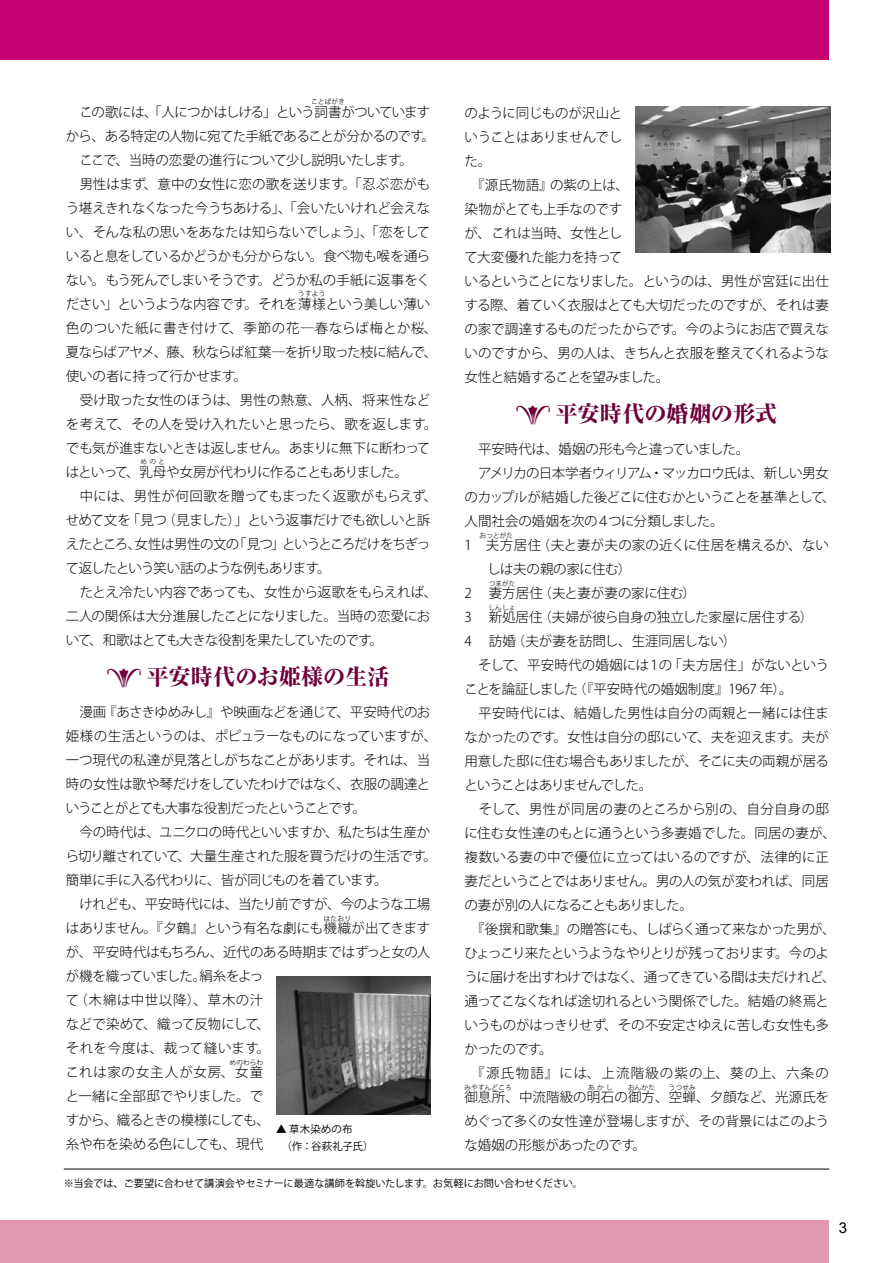
<style>
.page{position:relative;width:893px;height:1263px;background:#fff}
.page>*{position:absolute;margin:0;border:0;box-sizing:border-box;transform-origin:0 0}
.t1{font:800 22.5px "Ryumin Pro";letter-spacing:-.015em;color:#6d0039}
.t2{font:300 13.5px/24px "Koz Go Pro";letter-spacing:-.03em;color:#000}
.t3{font:300 13.5px/24px "Koz Go Pro";letter-spacing:-.01em;color:#000}
.t4{font:300 13.5px "Koz Go Pro";letter-spacing:-.05em;color:#000}
.t5{font:10.5px/16.5px "Koz Go Std";letter-spacing:.005em;color:#000}
.t6{font:10.2px "Koz Go Std";letter-spacing:-.01em;color:#000}
.t7{font:300 6.75px "Koz Go Pro";color:#000}
</style>
<div class="page">
<div style="left:0;top:0;width:829px;height:60px;background:#c70070"></div>
<div style="left:0;top:1220px;width:829px;height:43px;background:#e098b3"></div>
<img style="left:276px;top:977px;width:154px;height:137px">
<img style="left:635px;top:106px;width:195px;height:146px">
<hr style="left:64px;top:1169px;width:765px;height:1px;background:#000">
<p class="t7" style="left:311px;top:98px;width:35px">ことばがき</p>
<p class="t2" style="left:66px;top:124px;width:371px">から、ある特定の人物に宛てた手紙であることが分かるのです。　ここで、当時の恋愛の進行について少し説明いたします。<br>　男性はまず、意中の女性に恋の歌を送ります。「忍ぶ恋がもう堪えきれなくなった今うちあける」、「会いたいけれど会えない、そんな私の思いをあなたは知らないでしょう」、「恋をしていると息をしているかどうかも分からない。食べ物も喉を通らない。もう死んでしまいそうです。どうか私の手紙に返事をください」というような内容です。それを薄様という美しい薄い</p>
<p class="t4" style="left:66px;top:103px;width:366px">　この歌には、「人につかはしける」という詞書がついています</p>
<p class="t2" style="left:465px;top:101px;width:366px">のように同じものが沢山と<br>いうことはありませんでし<br>た。<br>　『源氏物語』の紫の上は、<br>染物がとても上手なのです<br>が、これは当時、女性とし<br>て大変優れた能力を持って<br>いるということになりました。というのは、男性が宮廷に出仕する際、着ていく衣服はとても大切だったのですが、それは妻の家で調達するものだったからです。今のようにお店で買えないのですから、男の人は、きちんと衣服を整えてくれるような女性と結婚することを望みました。</p>
<h1 class="t1" style="left:556px;top:396px;width:224px">平安時代の婚姻の形式</h1>
<p class="t2" style="left:465px;top:437px;width:373px">　平安時代は、婚姻の形も今と違っていました。<br>　アメリカの日本学者ウィリアム・マッカロウ氏は、新しい男女のカップルが結婚した後どこに住むかということを基準として、人間社会の婚姻を次の４つに分類しました。<br>1　夫方居住（夫と妻が夫の家の近くに住居を構えるか、ない</p>
<p class="t7" style="left:298px;top:290px;width:29px">うすよう</p>
<p class="t2" style="left:66px;top:316px;width:373px">色のついた紙に書き付けて、季節の花―春ならば梅とか桜、夏ならばアヤメ、藤、秋ならば紅葉―を折り取った枝に結んで、使いの者に持って行かせます。<br>　受け取った女性のほうは、男性の熱意、人柄、将来性などを考えて、その人を受け入れたいと思ったら、歌を返します。でも気が進まないときは返しません。あまりに無下に断わってはといって、乳母や女房が代わりに作ることもありました。</p>
<p class="t7" style="left:141px;top:458px;width:26px">めのと</p>
<p class="t2" style="left:66px;top:484px;width:373px">　中には、男性が何回歌を贈ってもまったく返歌がもらえず、せめて文を「見つ（見ました）」という返事だけでも欲しいと訴えたところ、女性は男性の文の「見つ」というところだけをちぎって返したという笑い話のような例もあります。<br>　たとえ冷たい内容であっても、女性から返歌をもらえれば、二人の関係は大分進展したことになりました。当時の恋愛において、和歌はとても大きな役割を果たしていたのです。</p>
<h1 class="t1" style="left:146px;top:658px;width:245px">平安時代のお姫様の生活</h1>
<p class="t2" style="left:66px;top:700px;width:373px">　漫画『あさきゆめみし』や映画などを通じて、平安時代のお姫様の生活というのは、ポピュラーなものになっていますが、一つ現代の私達が見落としがちなことがあります。それは、当時の女性は歌や琴だけをしていたわけではなく、衣服の調達ということがとても大事な役割だったということです。<br>　今の時代は、ユニクロの時代といいますか、私たちは生産から切り離されていて、大量生産された服を買うだけの生活です。簡単に手に入る代わりに、皆が同じものを着ています。<br>　けれども、平安時代には、当たり前ですが、今のような工場はありません。『夕鶴』という有名な劇にも機織が出てきます</p>
<p class="t7" style="left:480px;top:531px;width:35px">おっとがた</p>
<p class="t2" style="left:465px;top:557px;width:233px;text-indent:22px">しは夫の親の家に住む）<br>2 　妻方居住（夫と妻が妻の家に住む）</p>
<p class="t7" style="left:489px;top:579px;width:28px">つまがた</p>
<p class="t2" style="left:465px;top:605px;width:350px">3 　新処居住（夫婦が彼ら自身の独立した家屋に居住する）</p>
<p class="t7" style="left:488px;top:603px;width:28px">しんしょ</p>
<p class="t2" style="left:465px;top:629px;width:373px">4 　訪婚（夫が妻を訪問し、生涯同居しない）<br>　そして、平安時代の婚姻には１の「夫方居住」がないということを論証しました（『平安時代の婚姻制度』1967 年）。<br>　平安時代には、結婚した男性は自分の両親と一緒には住まなかったのです。女性は自分の邸にいて、夫を迎えます。夫が用意した邸に住む場合もありましたが、そこに夫の両親が居るということはありませんでした。<br>　そして、男性が同居の妻のところから別の、自分自身の邸に住む女性達のもとに通うという多妻婚でした。同居の妻が、複数いる妻の中で優位に立ってはいるのですが、法律的に正妻だということではありません。男の人の気が変われば、同居の妻が別の人になることもありました。<br>　『後撰和歌集』の贈答にも、しばらく通って来なかった男が、ひょっこり来たというようなやりとりが残っております。今のように届けを出すわけではなく、通ってきている間は夫だけれど、通ってこなくなれば途切れるという関係でした。結婚の終焉というものがはっきりせず、その不安定さゆえに苦しむ女性も多かったのです。<br>　『源氏物語』には、上流階級の紫の上、葵の上、六条の御息所、中流階級の明石の御方、空蝉、夕顔など、光源氏を</p>
<p class="t7" style="left:324px;top:914px;width:29px">はたおり</p>
<p class="t3" style="left:66px;top:940px;width:366px">が、平安時代はもちろん、近代のある時期まではずっと女の人が機を織っていました。絹糸をよっ<br>て（木綿は中世以降）、草木の汁<br>などで染めて、織って反物にして、<br>それを今度は、裁って縫います。<br>これは家の女主人が女房、女童</p>
<p class="t7" style="left:230px;top:1058px;width:35px">めのわらわ</p>
<p class="t2" style="left:66px;top:1084px;width:206px">と一緒に全部邸でやりました。ですから、織るときの模様にしても、糸や布を染める色にしても、現代</p>
<p class="t7" style="left:465px;top:1083px;width:49px">みやすんどころ</p>
<p class="t7" style="left:588px;top:1083px;width:26px">あかし</p>
<p class="t7" style="left:628px;top:1083px;width:29px">おんかた</p>
<p class="t7" style="left:669px;top:1083px;width:29px">うつせみ</p>
<p class="t2" style="left:465px;top:1109px;width:366px">めぐって多くの女性達が登場しますが、その背景にはこのような婚姻の形態があったのです。</p>
<p class="t5" style="left:276px;top:1121px;width:99px">▲ 草木染めの布<br>　（作：谷萩礼子氏）</p>
<p class="t6" style="left:64px;top:1177px;width:520px">※当会では、ご要望に合わせて講演会やセミナーに最適な講師を斡旋いたします。お気軽にお問い合わせください。</p>
</div>
